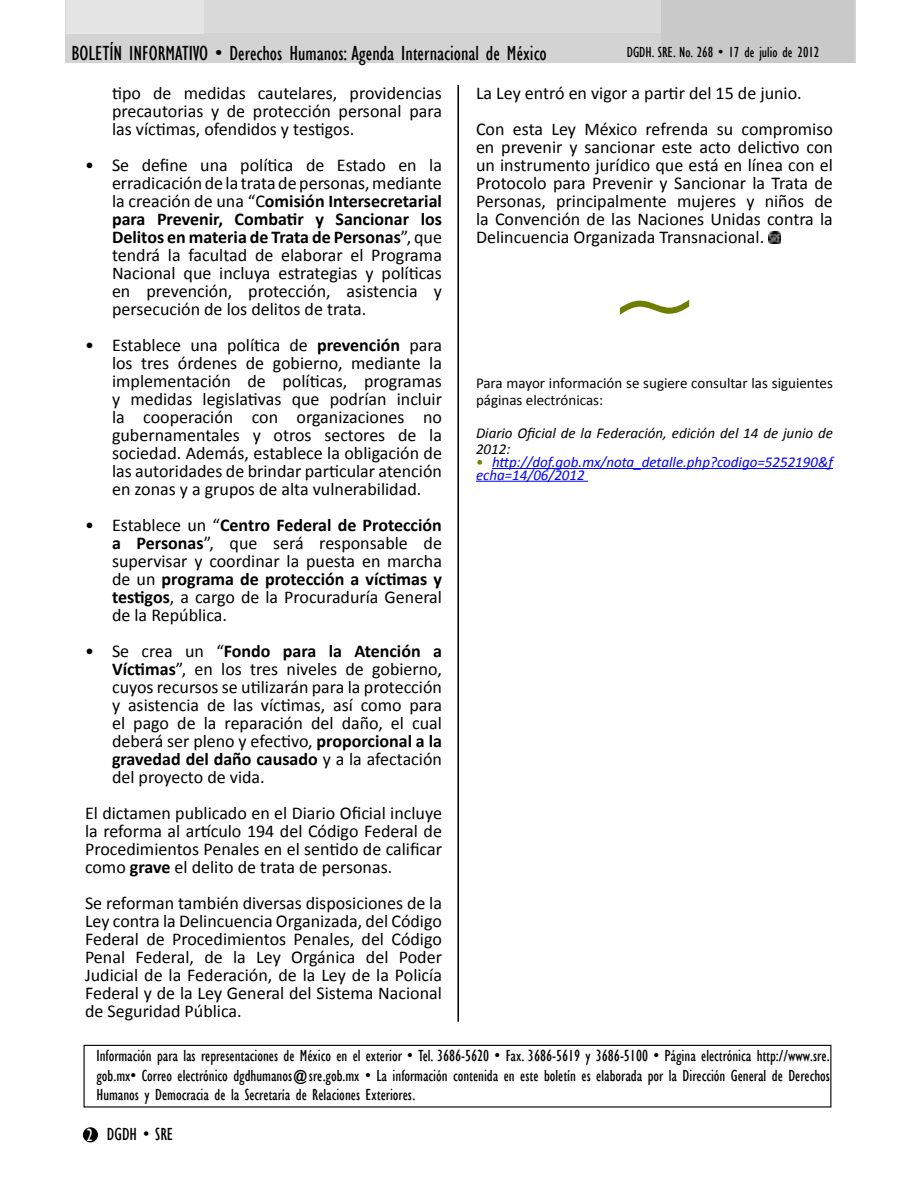
<style>
.page{position:relative;width:918px;height:1188px;background:#fff}
.page>*{position:absolute;margin:0;border:0;box-sizing:border-box;transform-origin:0 0}
.t1{font:105px "Viner Hand ITC";color:#6d7e00}
.t2{font:condensed 21px "Gill Sans";color:#000}
.t3{font:18px/18px "Calibri";color:#000;text-align:justify}
.t4{font:condensed 18px "Gill Sans";color:#000}
.t5{font:condensed 16.5px/19.8px "Gill Sans";color:#000;text-align:justify}
.t6{font:15px/16.5px "Calibri";color:#000}
.t7{font:italic 15px/12.8px "Calibri";color:#00f}
.t8{font:italic 15px/16.5px "Calibri";color:#000}
.t9{font:condensed 15px "Gill Sans";color:#000}
.s1{font-weight:700}
.s2{font-style:normal;color:#6d7e00}
.s3{color:#fff}
</style>
<div class="page">
<hr style="left:457px;top:85px;width:2px;height:937px;background:#000">
<div style="left:65px;top:0;width:790px;height:63px;background:#d3d3d3"></div>
<div style="left:67px;top:0;width:786px;height:33px;background:#dadada"></div>
<div style="left:661px;top:0;width:192px;height:63px;background:#cac9c9"></div>
<div style="left:66px;top:0;width:138px;height:33px;background:#e5e5e5"></div>
<div style="left:83px;top:1127px;width:15px;height:15px;background:#000;border-radius:50%"></div>
<hr style="left:492px;top:468px;width:341px;height:1px;background:#00f">
<hr style="left:476px;top:481px;width:112px;height:1px;background:#00f">
<svg style="left:768px;top:232px;width:12px;height:11px"></svg>
<div style="left:84px;top:1045px;width:747px;height:63px;border:1px solid #000"></div>
<p class="t2" style="left:71px;top:41px;width:477px">BOLETÍN INFORMATIVO • Derechos Humanos: Agenda Internacional de México</p>
<p class="t9" style="left:627px;top:43px;width:194px">DGDH. SRE. No. 268 • 17 de julio de 2012</p>
<p class="t3" style="left:112px;top:84px;width:331px">tipo de medidas cautelares, providencias precautorias y de protección personal para las víctimas, ofendidos y testigos.</p>
<p class="t3" style="left:112px;top:156px;width:331px;text-indent:-27px">• Se define una política de Estado en la erradicación de la trata de personas, mediante la creación de una “C<span class="s1">omisión Intersecretarial para Prevenir, Combatir y Sancionar los Delitos en materia de Trata de Personas</span>”, que tendrá la facultad de elaborar el Programa Nacional que incluya estrategias y políticas en prevención, protección, asistencia y persecución de los delitos de trata.</p>
<p class="t3" style="left:112px;top:336px;width:331px;text-indent:-27px">• Establece una política de <span class="s1">prevención</span> para los tres órdenes de gobierno, mediante la implementación de políticas, programas y medidas legislativas que podrían incluir la cooperación con organizaciones no gubernamentales y otros sectores de la sociedad. Además, establece la obligación de las autoridades de brindar particular atención en zonas y a grupos de alta vulnerabilidad.</p>
<p class="t3" style="left:112px;top:516px;width:331px;text-indent:-27px">• Establece un “<span class="s1">Centro Federal de Protección a Personas</span>”, que será responsable de supervisar y coordinar la puesta en marcha de un <span class="s1">programa de protección a víctimas y testigos</span>, a cargo de la Procuraduría General de la República.</p>
<p class="t3" style="left:112px;top:642px;width:331px;text-indent:-27px">• Se crea un “<span class="s1">Fondo para la Atención a Víctimas</span>”, en los tres niveles de gobierno, cuyos recursos se utilizarán para la protección y asistencia de las víctimas, así como para el pago de la reparación del daño, el cual deberá ser pleno y efectivo, <span class="s1">proporcional a la gravedad del daño causado</span> y a la afectación del proyecto de vida.</p>
<p class="t3" style="left:85px;top:804px;width:358px">El dictamen publicado en el Diario Oficial incluye la reforma al artículo 194 del Código Federal de Procedimientos Penales en el sentido de calificar como <span class="s1">grave</span> el delito de trata de personas.</p>
<p class="t3" style="left:85px;top:894px;width:358px">Se reforman también diversas disposiciones de la Ley contra la Delincuencia Organizada, del Código Federal de Procedimientos Penales, del Código Penal Federal, de la Ley Orgánica del Poder Judicial de la Federación, de la Ley de la Policía Federal y de la Ley General del Sistema Nacional de Seguridad Pública.</p>
<p class="t3" style="left:476px;top:75px;width:358px;line-height:36px">La Ley entró en vigor a partir del 15 de junio.<br>Con esta Ley México refrenda su compromiso</p>
<p class="t3" style="left:476px;top:138px;width:358px">en prevenir y sancionar este acto delictivo con un instrumento jurídico que está en línea con el Protocolo para Prevenir y Sancionar la Trata de Personas, principalmente mujeres y niños de la Convención de las Naciones Unidas contra la Delincuencia Organizada Transnacional.</p>
<h1 class="t1" style="left:611px;top:241px;width:89px">~</h1>
<p class="t6" style="left:476px;top:375px;width:358px">Para mayor información se sugiere consultar las siguientes páginas electrónicas:</p>
<p class="t8" style="left:476px;top:424px;width:358px">Diario Oficial de la Federación, edición del 14 de junio de<br>2012:</p>
<p class="t7" style="left:476px;top:455px;width:358px"><span class="s2">•</span> http://dof.gob.mx/nota_detalle.php?codigo=5252190&amp;f echa=14/06/2012</p>
<p class="t5" style="left:96px;top:1046px;width:735px">Información para las representaciones de México en el exterior • Tel. 3686-5620 • Fax. 3686-5619 y 3686-5100 • Página electrónica http://www.sre. gob.mx• Correo electrónico dgdhumanos@sre.gob.mx • La información contenida en este boletín es elaborada por la Dirección General de Derechos Humanos y Democracia de la Secretaría de Relaciones Exteriores.</p>
<p class="t4" style="left:87px;top:1123px;width:88px"><span class="s3">2</span> DGDH • SRE</p>
</div>
